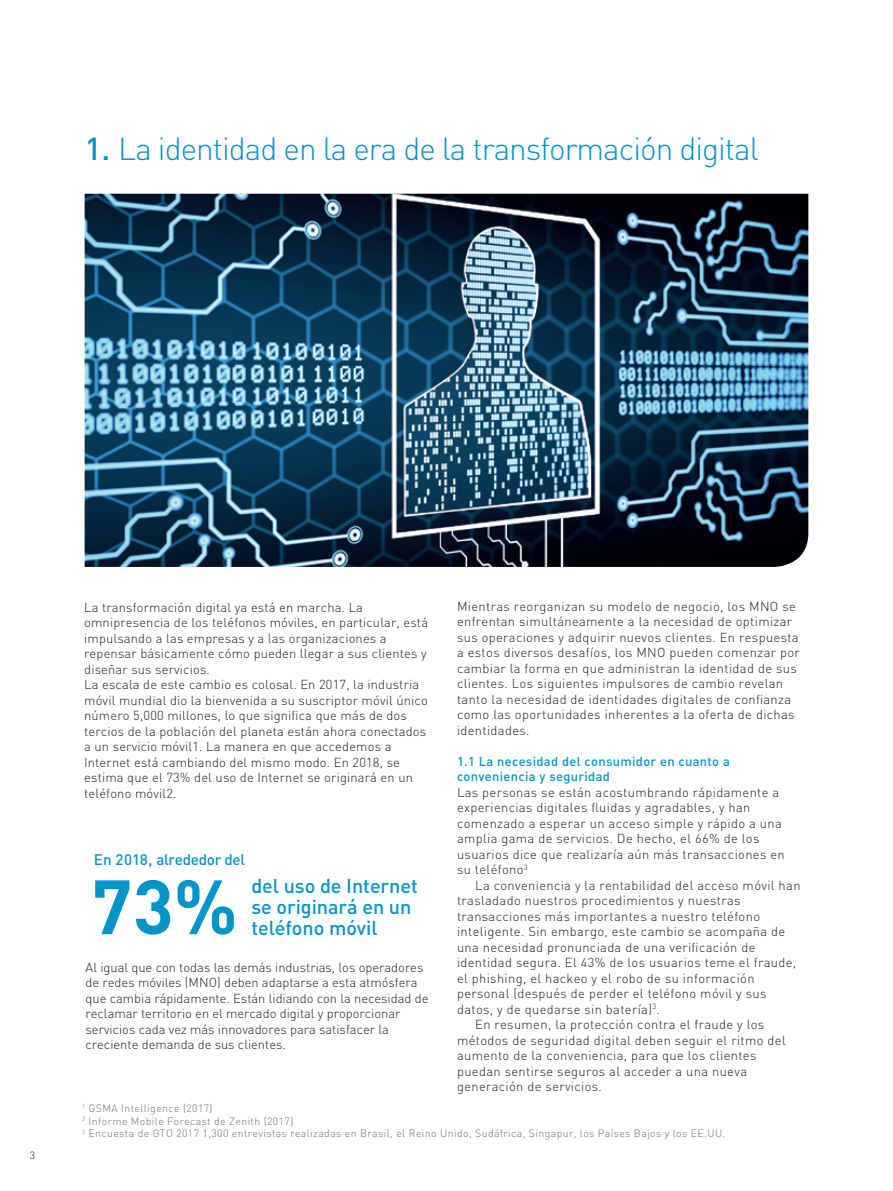
<style>
.page{position:relative;width:893px;height:1191px;background:#fff}
.page>*{position:absolute;margin:0;border:0;box-sizing:border-box;transform-origin:0 0}
.t1{font:700 75.6px "DIN Pro";color:#0295c8}
.t2{font:300 31.5px "DIN Pro";letter-spacing:-.03em;color:#0695c7}
.t3{font:500 19.8px/21px "DIN Pro";letter-spacing:-.005em;color:#0695c7}
.t4{font:500 15.15px "DIN Pro";letter-spacing:-.02em;color:#0695c7}
.t5{font:300 12.9px/15.5px "DIN Pro";letter-spacing:.03em;color:#231f20}
.t6{font:300 12.9px/15.5px "DIN Pro";color:#231f20}
.t7{font:500 12.9px/15.5px "DIN Pro";letter-spacing:.025em;color:#0695c7}
.t8{font:300 10.5px/12.6px "DIN Pro";letter-spacing:.04em;color:#6d6e71}
.t9{font:300 10.5px "DIN Pro";color:#231f20}
.s1{font-weight:500}
</style>
<div class="page">
<img style="left:85px;top:194px;width:723px;height:373px">
<h2 class="t2" style="left:85px;top:127px;width:675px"><span class="s1">1.</span> La identidad en la era de la transformación digital</h2>
<p class="t9" style="left:30px;top:1148px;width:7px">3</p>
<p class="t5" style="left:84px;top:599px;width:345px">La transformación digital ya está en marcha. La omnipresencia de los teléfonos móviles, en particular, está impulsando a las empresas y a las organizaciones a repensar básicamente cómo pueden llegar a sus clientes y diseñar sus servicios.<br>La escala de este cambio es colosal. En 2017, la industria móvil mundial dio la bienvenida a su suscriptor móvil único número 5,000 millones, lo que significa que más de dos tercios de la población del planeta están ahora conectados a un servicio móvil1. La manera en que accedemos a Internet está cambiando del mismo modo. En 2018, se estima que el 73% del uso de Internet se originará en un teléfono móvil2.</p>
<p class="t4" style="left:94px;top:849px;width:153px">En 2018, alrededor del</p>
<h1 class="t1" style="left:91px;top:855px;width:148px">73%</h1>
<h3 class="t3" style="left:251px;top:874px;width:168px">del uso de Internet se originará en un teléfono móvil</h3>
<p class="t6" style="left:86px;top:958px;width:344px">Al igual que con todas las demás industrias, los operadores de redes móviles (MNO) deben adaptarse a esta atmósfera que cambia rápidamente. Están lidiando con la necesidad de reclamar territorio en el mercado digital y proporcionar servicios cada vez más innovadores para satisfacer la creciente demanda de sus clientes.</p>
<p class="t5" style="left:457px;top:598px;width:344px">Mientras reorganizan su modelo de negocio, los MNO se enfrentan simultáneamente a la necesidad de optimizar sus operaciones y adquirir nuevos clientes. En respuesta a estos diversos desafíos, los MNO pueden comenzar por cambiar la forma en que administran la identidad de sus clientes. Los siguientes impulsores de cambio revelan tanto la necesidad de identidades digitales de confianza como las oportunidades inherentes a la oferta de dichas identidades.</p>
<p class="t7" style="left:457px;top:753px;width:274px">1.1 La necesidad del consumidor en cuanto a conveniencia y seguridad</p>
<p class="t5" style="left:457px;top:784px;width:329px">Las personas se están acostumbrando rápidamente a experiencias digitales fluidas y agradables, y han comenzado a esperar un acceso simple y rápido a una amplia gama de servicios. De hecho, el 66% de los usuarios dice que realizaría aún más transacciones en su teléfono<sup>3</sup></p>
<p class="t5" style="left:475px;top:876px;width:327px">La conveniencia y la rentabilidad del acceso móvil han</p>
<p class="t5" style="left:457px;top:892px;width:285px">trasladado nuestros procedimientos y nuestras</p>
<p class="t5" style="left:457px;top:907px;width:305px">transacciones más importantes a nuestro teléfono</p>
<p class="t5" style="left:457px;top:923px;width:330px">inteligente. Sin embargo, este cambio se acompaña de</p>
<p class="t5" style="left:457px;top:938px;width:300px">una necesidad pronunciada de una verificación de</p>
<p class="t5" style="left:457px;top:954px;width:341px">identidad segura. El 43% de los usuarios teme el fraude,</p>
<p class="t5" style="left:457px;top:969px;width:299px">el phishing, el hackeo y el robo de su información</p>
<p class="t5" style="left:457px;top:985px;width:311px">personal (después de perder el teléfono móvil y sus</p>
<p class="t5" style="left:457px;top:1000px;width:204px">datos, y de quedarse sin batería)<sup>3</sup>.</p>
<p class="t5" style="left:475px;top:1016px;width:291px">En resumen, la protección contra el fraude y los</p>
<p class="t5" style="left:457px;top:1031px;width:330px">métodos de seguridad digital deben seguir el ritmo del</p>
<p class="t5" style="left:457px;top:1047px;width:301px">aumento de la conveniencia, para que los clientes</p>
<p class="t5" style="left:457px;top:1062px;width:292px">puedan sentirse seguros al acceder a una nueva</p>
<p class="t5" style="left:457px;top:1078px;width:147px">generación de servicios.</p>
<p class="t8" style="left:82px;top:1101px;width:645px"><sup>1</sup> GSMA Intelligence (2017)<br><sup>2</sup> Informe Mobile Forecast de Zenith (2017)<br><sup>3</sup> Encuesta de GTO 2017 1,300 entrevistas realizadas en Brasil, el Reino Unido, Sudáfrica, Singapur, los Países Bajos y los EE.UU.</p>
</div>
